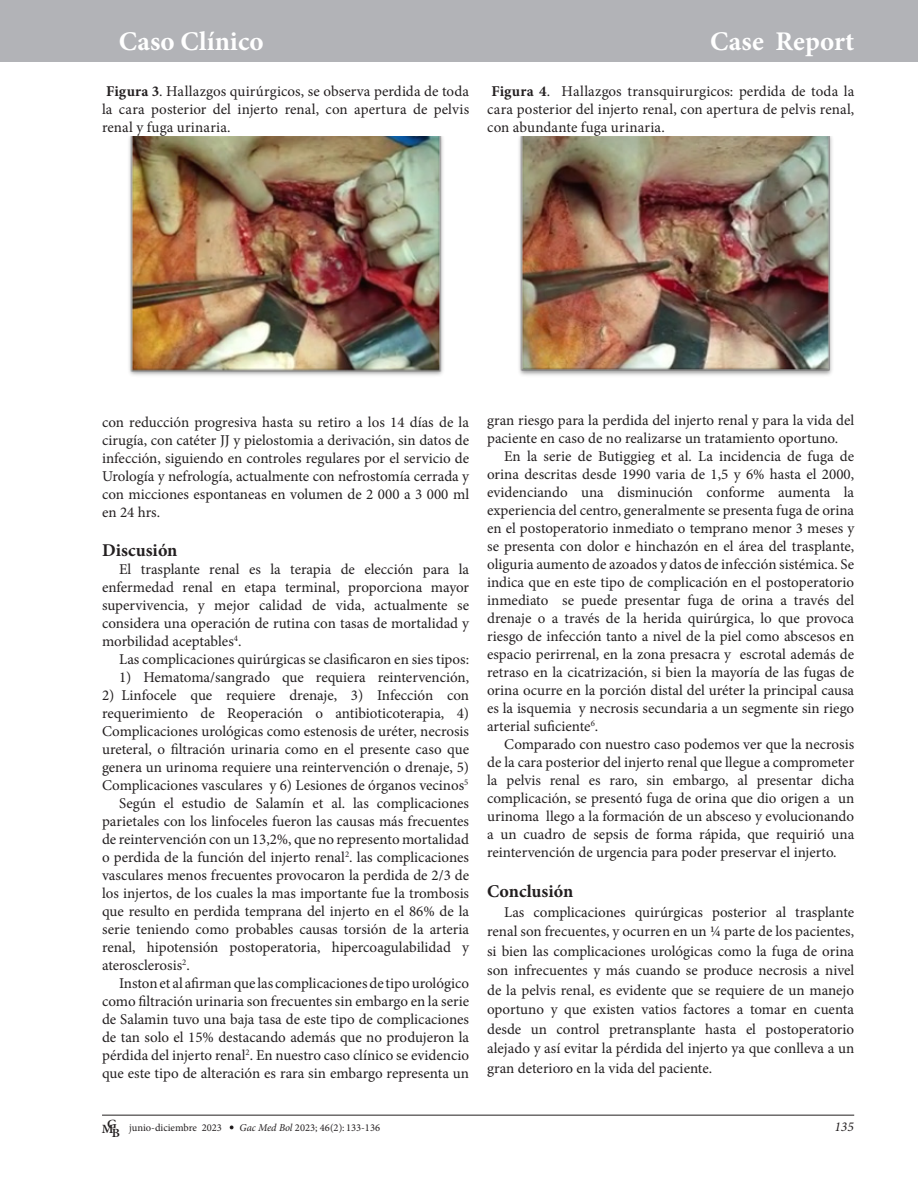
<style>
.page{position:relative;width:918px;height:1188px;background:#fff}
.page>*{position:absolute;margin:0;border:0;box-sizing:border-box;transform-origin:0 0}
.t1{font:700 27px "Minion Pro";letter-spacing:.005em;color:#fff}
.t2{font:700 18px "Minion Pro";color:#231f20}
.t3{font:15px/18px "Minion Pro";color:#231f20;text-align:justify}
.t4{font:italic 13.5px "Minion Pro";color:#231f20}
.t5{font:600 12.6px "Minion Pro";color:#231f20;scale:1.05 1}
.t6{font:10.5px "Minion Pro";color:#231f20}
.s1{font-weight:700}
.s2{font-weight:600;font-size:12.6px}
.s3{font-style:italic}
</style>
<div class="page">
<div style="left:0;top:1px;width:918px;height:61px;background:#b2b3b7"></div>
<hr style="left:102px;top:1115px;width:752px;height:1px;background:#231f20">
<svg style="left:230px;top:1126px;width:4px;height:3px"></svg>
<img style="left:519px;top:136px;width:313px;height:240px">
<img style="left:129px;top:136px;width:314px;height:240px">
<h1 class="t1" style="left:119px;top:23px;width:146px">Caso Clínico</h1>
<h1 class="t1" style="left:710px;top:23px;width:146px">Case Report</h1>
<p class="t3" style="left:102px;top:83px;width:369px"><span class="s1">Figura 3</span>. Hallazgos quirúrgicos, se observa perdida de toda la cara posterior del injerto renal, con apertura de pelvis renal y fuga urinaria.</p>
<p class="t3" style="left:487px;top:83px;width:369px"><span class="s1">Figura 4</span>. Hallazgos transquirurgicos: perdida de toda la cara posterior del injerto renal, con apertura de pelvis renal, con abundante fuga urinaria.</p>
<p class="t3" style="left:102px;top:413px;width:369px">con reducción progresiva hasta su retiro a los 14 días de la cirugía, con catéter JJ y pielostomia a derivación, sin datos de infección, siguiendo en controles regulares por el servicio de Urología y nefrología, actualmente con nefrostomía cerrada y con micciones espontaneas en volumen de 2 000 a 3 000 ml en 24 hrs.</p>
<p class="t2" style="left:102px;top:538px;width:77px">Discusión</p>
<p class="t3" style="left:102px;top:560px;width:369px;text-indent:17px">El trasplante renal es la terapia de elección para la enfermedad renal en etapa terminal, proporciona mayor supervivencia, y mejor calidad de vida, actualmente se considera una operación de rutina con tasas de mortalidad y morbilidad aceptables<sup>4</sup>.</p>
<p class="t3" style="left:119px;top:650px;width:352px">Las complicaciones quirúrgicas se clasificaron en sies tipos:</p>
<p class="t3" style="left:119px;top:668px;width:352px">1) Hematoma/sangrado que requiera reintervención,</p>
<p class="t3" style="left:102px;top:686px;width:369px">2) Linfocele que requiere drenaje, 3) Infección con requerimiento de Reoperación o antibioticoterapia, 4)<br>Complicaciones urológicas como estenosis de uréter, necrosis ureteral, o filtración urinaria como en el presente caso que genera un urinoma requiere una reintervención o drenaje, 5)<br>Complicaciones vasculares y 6) Lesiones de órganos vecinos<sup>5</sup></p>
<p class="t3" style="left:102px;top:794px;width:369px;text-indent:17px">Según el estudio de Salamín et al. las complicaciones parietales con los linfoceles fueron las causas más frecuentes de reintervención con un 13,2%, que no represento mortalidad o perdida de la función del injerto renal<sup>2</sup>. las complicaciones vasculares menos frecuentes provocaron la perdida de 2/3 de los injertos, de los cuales la mas importante fue la trombosis que resulto en perdida temprana del injerto en el 86% de la serie teniendo como probables causas torsión de la arteria renal, hipotensión postoperatoria, hipercoagulabilidad y aterosclerosis<sup>2</sup>.</p>
<p class="t3" style="left:102px;top:974px;width:369px;text-indent:17px">Inston et al afirman que las complicaciones de tipo urológico como filtración urinaria son frecuentes sin embargo en la serie de Salamin tuvo una baja tasa de este tipo de complicaciones de tan solo el 15% destacando además que no produjeron la pérdida del injerto renal<sup>2</sup>. En nuestro caso clínico se evidencio que este tipo de alteración es rara sin embargo representa un</p>
<p class="t3" style="left:487px;top:412px;width:369px">gran riesgo para la perdida del injerto renal y para la vida del paciente en caso de no realizarse un tratamiento oportuno.</p>
<p class="t3" style="left:487px;top:448px;width:369px;text-indent:17px">En la serie de Butiggieg et al. La incidencia de fuga de orina descritas desde 1990 varia de 1,5 y 6% hasta el 2000, evidenciando una disminución conforme aumenta la experiencia del centro, generalmente se presenta fuga de orina en el postoperatorio inmediato o temprano menor 3 meses y se presenta con dolor e hinchazón en el área del trasplante, oliguria aumento de azoados y datos de infección sistémica. Se indica que en este tipo de complicación en el postoperatorio inmediato se puede presentar fuga de orina a través del drenaje o a través de la herida quirúrgica, lo que provoca riesgo de infección tanto a nivel de la piel como abscesos en espacio perirrenal, en la zona presacra y escrotal además de retraso en la cicatrización, si bien la mayoría de las fugas de orina ocurre en la porción distal del uréter la principal causa es la isquemia y necrosis secundaria a un segmente sin riego arterial suficiente<sup>6</sup>.</p>
<p class="t3" style="left:487px;top:736px;width:369px;text-indent:17px">Comparado con nuestro caso podemos ver que la necrosis de la cara posterior del injerto renal que llegue a comprometer la pelvis renal es raro, sin embargo, al presentar dicha complicación, se presentó fuga de orina que dio origen a un urinoma llego a la formación de un absceso y evolucionando a un cuadro de sepsis de forma rápida, que requirió una reintervención de urgencia para poder preservar el injerto.</p>
<p class="t2" style="left:487px;top:879px;width:88px">Conclusión</p>
<p class="t3" style="left:487px;top:902px;width:369px;line-height:19.5px;text-indent:17px">Las complicaciones quirúrgicas posterior al trasplante renal son frecuentes, y ocurren en un ¼ parte de los pacientes, si bien las complicaciones urológicas como la fuga de orina son infrecuentes y más cuando se produce necrosis a nivel de la pelvis renal, es evidente que se requiere de un manejo oportuno y que existen vatios factores a tomar en cuenta desde un control pretransplante hasta el postoperatorio alejado y así evitar la pérdida del injerto ya que conlleva a un gran deterioro en la vida del paciente.</p>
<p class="t5" style="left:102px;top:1118px;width:16px">MG</p>
<p class="t4" style="left:834px;top:1118px;width:21px">135</p>
<p class="t6" style="left:112px;top:1121px;width:112px"><span class="s2">B</span> junio-diciembre 2023</p>
<p class="t6" style="left:240px;top:1121px;width:142px"><span class="s3">Gac Med Bol</span> 2023; 46(2):133-136</p>
</div>
